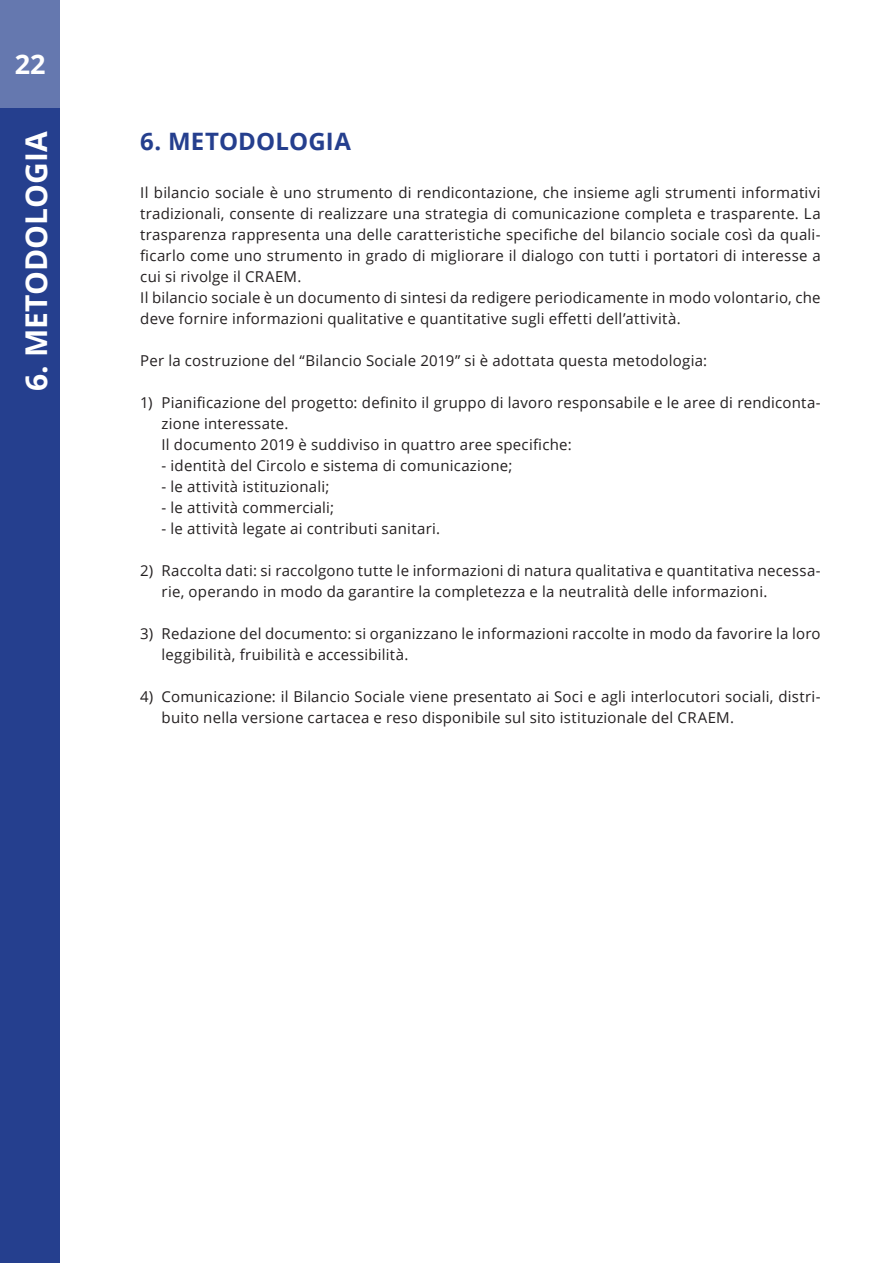
<style>
.page{position:relative;width:893px;height:1263px;background:#fff}
.page>*{position:absolute;margin:0;border:0;box-sizing:border-box;transform-origin:0 0}
.t1{font:700 30px "Open Sans";color:#fff}
.t2{font:700 27px "Open Sans";color:#fff}
.t3{font:700 24px "Open Sans";letter-spacing:.01em;color:#253f8e}
.t4{font:15px/21px "Open Sans";letter-spacing:.015em;color:#231f20}
</style>
<div class="page">
<div style="left:0;top:0;width:60px;height:1263px;background:#253f8e"></div>
<div style="left:0;top:0;width:60px;height:108px;background:#6578af"></div>
<h2 class="t2" style="left:15px;top:45px;width:32px">22</h2>
<p class="t1" style="left:15px;top:391px;width:261px;rotate:-90deg">6. METODOLOGIA</p>
<p class="t3" style="left:140px;top:125px;width:212px">6. METODOLOGIA</p>
<p class="t4" style="left:140px;top:182px;width:682px;text-align:justify">Il bilancio sociale è uno strumento di rendicontazione, che insieme agli strumenti informativi tradizionali, consente di realizzare una strategia di comunicazione completa e trasparente. La trasparenza rappresenta una delle caratteristiche specifiche del bilancio sociale così da quali&shy;ficarlo come uno strumento in grado di migliorare il dialogo con tutti i portatori di interesse a cui si rivolge il CRAEM.</p>
<p class="t4" style="left:140px;top:287px;width:682px">Il bilancio sociale è un documento di sintesi da redigere periodicamente in modo volontario, che deve fornire informazioni qualitative e quantitative sugli effetti dell’attività.</p>
<p class="t4" style="left:140px;top:350px;width:568px">Per la costruzione del “Bilancio Sociale 2019” si è adottata questa metodologia:</p>
<p class="t4" style="left:162px;top:392px;width:661px;text-indent:-21px">1) Pianificazione del progetto: definito il gruppo di lavoro responsabile e le aree di rendiconta&shy;zione interessate.</p>
<p class="t4" style="left:162px;top:434px;width:412px">Il documento 2019 è suddiviso in quattro aree specifiche:</p>
<p class="t4" style="left:162px;top:455px;width:352px">- identità del Circolo e sistema di comunicazione;</p>
<p class="t4" style="left:162px;top:476px;width:169px">- le attività istituzionali;</p>
<p class="t4" style="left:162px;top:497px;width:174px">- le attività commerciali;</p>
<p class="t4" style="left:162px;top:518px;width:280px">- le attività legate ai contributi sanitari.</p>
<p class="t4" style="left:162px;top:560px;width:661px;text-indent:-21px">2) Raccolta dati: si raccolgono tutte le informazioni di natura qualitativa e quantitativa necessa&shy;rie, operando in modo da garantire la completezza e la neutralità delle informazioni.</p>
<p class="t4" style="left:162px;top:623px;width:661px;text-indent:-21px">3) Redazione del documento: si organizzano le informazioni raccolte in modo da favorire la loro leggibilità, fruibilità e accessibilità.</p>
<p class="t4" style="left:162px;top:686px;width:661px;text-indent:-21px">4) Comunicazione: il Bilancio Sociale viene presentato ai Soci e agli interlocutori sociali, distri&shy;buito nella versione cartacea e reso disponibile sul sito istituzionale del CRAEM.</p>
</div>
